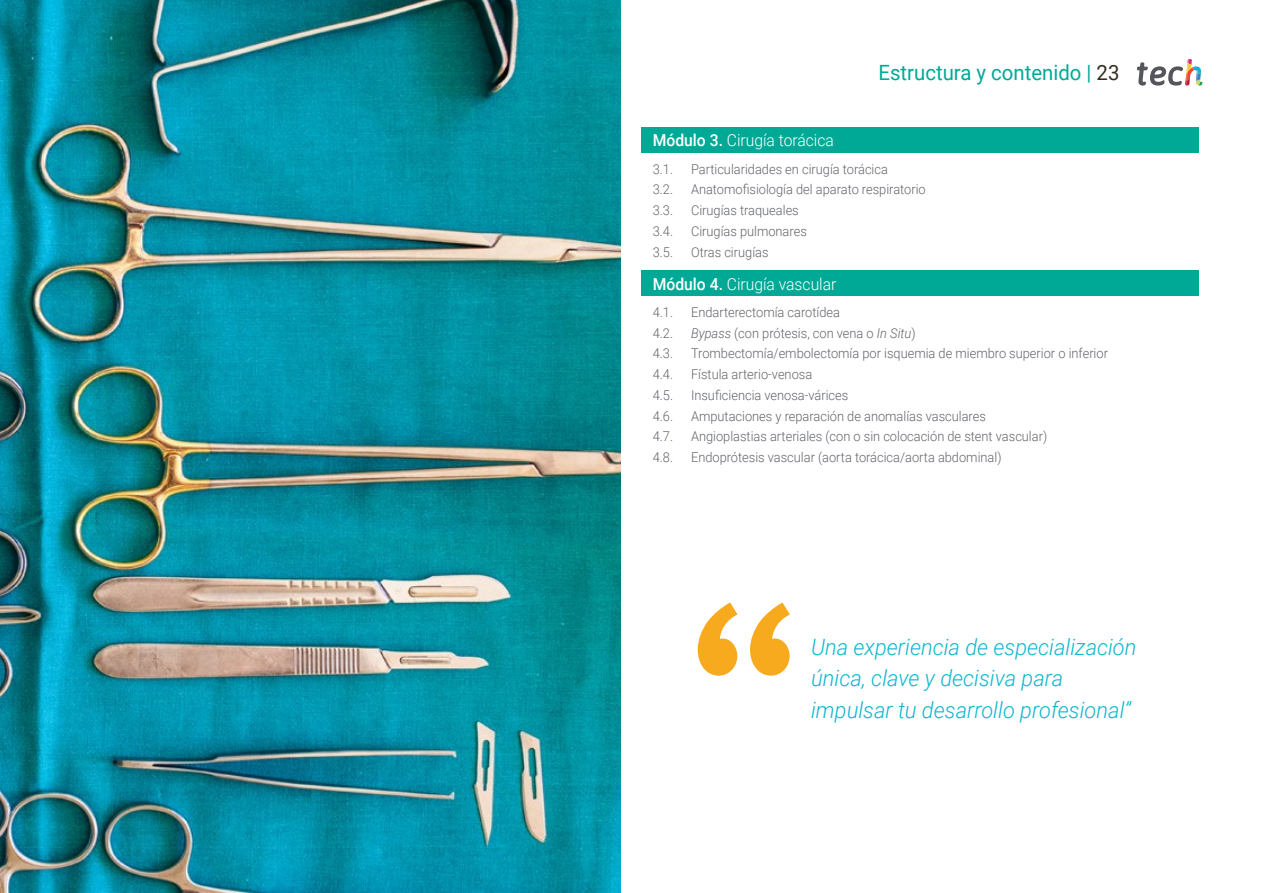
<style>
.page{position:relative;width:1263px;height:893px;background:#fff}
.page>*{position:absolute;margin:0;border:0;box-sizing:border-box;transform-origin:0 0}
.t1{font:italic 300 22.5px/31.5px "Roboto";color:#0fb6cf}
.t2{font:21px "Roboto";color:#00a996}
.t3{font:300 16.5px "Roboto";color:#fff;scale:.95 1}
.t4{font:300 13.5px "Roboto";color:#61646a;scale:.95 1}
.s1{color:#312e20}
.s2{font-weight:500}
.s3{font-style:italic}
</style>
<div class="page">
<img style="left:0;top:0;width:621px;height:893px">
<div style="left:642px;top:128px;width:557px;height:25px;background:#00a996"></div>
<div style="left:642px;top:271px;width:557px;height:25px;background:#00a996"></div>
<svg style="left:1137px;top:59px;width:65px;height:27px"></svg>
<svg style="left:698px;top:602px;width:92px;height:74px"></svg>
<h2 class="t2" style="left:878px;top:57px;width:242px">Estructura y contenido | <span class="s1">23</span></h2>
<p class="t3" style="left:653px;top:129px;width:192px"><span class="s2">Módulo 3.</span> Cirugía torácica</p>
<p class="t4" style="left:653px;top:159px;width:23px">3.1.</p>
<p class="t4" style="left:691px;top:159px;width:209px">Particularidades en cirugía torácica</p>
<p class="t4" style="left:653px;top:180px;width:23px">3.2.</p>
<p class="t4" style="left:691px;top:180px;width:249px">Anatomofisiología del aparato respiratorio</p>
<p class="t4" style="left:653px;top:201px;width:23px">3.3.</p>
<p class="t4" style="left:691px;top:201px;width:115px">Cirugías traqueales</p>
<p class="t4" style="left:653px;top:221px;width:23px">3.4.</p>
<p class="t4" style="left:691px;top:221px;width:123px">Cirugías pulmonares</p>
<p class="t4" style="left:653px;top:242px;width:23px">3.5.</p>
<p class="t4" style="left:691px;top:242px;width:83px">Otras cirugías</p>
<p class="t3" style="left:653px;top:272px;width:195px"><span class="s2">Módulo 4.</span> Cirugía vascular</p>
<p class="t4" style="left:653px;top:302px;width:23px">4.1.</p>
<p class="t4" style="left:691px;top:302px;width:158px">Endarterectomía carotídea</p>
<p class="t4" style="left:653px;top:323px;width:23px">4.2.</p>
<p class="t4" style="left:691px;top:323px;width:238px"><span class="s3">Bypass</span> (con prótesis, con vena o <span class="s3">In Situ</span>)</p>
<p class="t4" style="left:653px;top:344px;width:23px">4.3.</p>
<p class="t4" style="left:691px;top:344px;width:440px">Trombectomía/embolectomía por isquemia de miembro superior o inferior</p>
<p class="t4" style="left:653px;top:365px;width:23px">4.4.</p>
<p class="t4" style="left:691px;top:365px;width:129px">Fístula arterio-venosa</p>
<p class="t4" style="left:653px;top:385px;width:23px">4.5.</p>
<p class="t4" style="left:691px;top:385px;width:167px">Insuficiencia venosa-várices</p>
<p class="t4" style="left:653px;top:406px;width:23px">4.6.</p>
<p class="t4" style="left:691px;top:406px;width:312px">Amputaciones y reparación de anomalías vasculares</p>
<p class="t4" style="left:653px;top:427px;width:23px">4.7.</p>
<p class="t4" style="left:691px;top:427px;width:376px">Angioplastias arteriales (con o sin colocación de stent vascular)</p>
<p class="t4" style="left:653px;top:448px;width:23px">4.8.</p>
<p class="t4" style="left:691px;top:448px;width:328px">Endoprótesis vascular (aorta torácica/aorta abdominal)</p>
<h1 class="t1" style="left:811px;top:630px;width:327px">Una experiencia de especialización única, clave y decisiva para impulsar tu desarrollo profesional”</h1>
</div>
